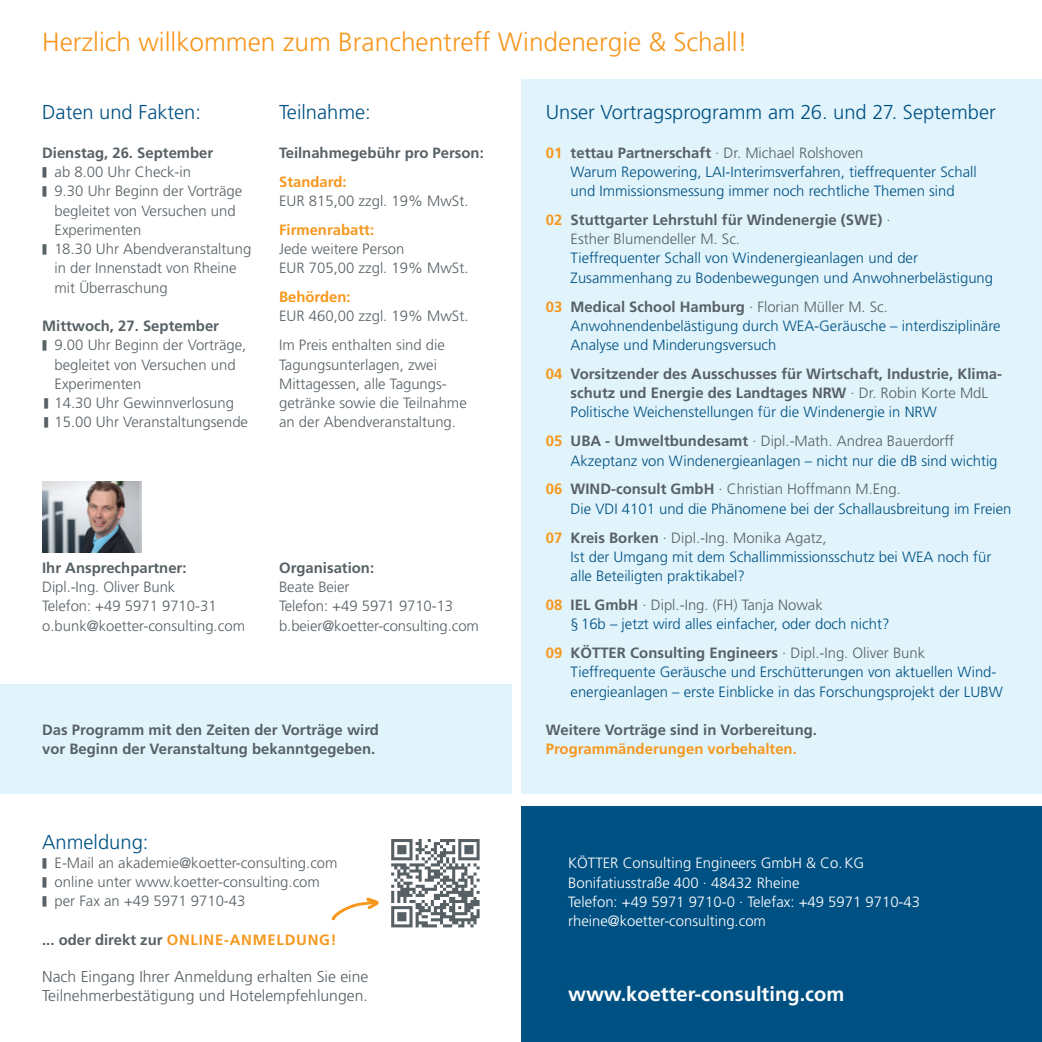
<style>
.page{position:relative;width:1042px;height:1042px;background:#fff}
.page>*{position:absolute;margin:0;border:0;box-sizing:border-box;transform-origin:0 0}
.t1{font:300 26.25px "Frutiger LT Std";color:#f7971d}
.t2{font:300 20.12px "Frutiger LT Std";color:#005183}
.t3{font:700 20.12px "Frutiger LT Std";color:#fff}
.t4{font:300 15.75px/19.2px "Frutiger LT Std";color:#576065}
.t5{font:300 14.88px/19.2px "Frutiger LT Std";color:#005183}
.t6{font:300 14.88px/19.2px "Frutiger LT Std";color:#576065}
.t7{font:700 14.88px/19.2px "Frutiger LT Std";color:#576065}
.t8{font:300 14.88px/19.2px "Frutiger LT Std";color:#fff}
.t9{font:700 14.88px "Frutiger LT Std";color:#f7971d}
.t10{font:700 14.88px "Frutiger LT Std";letter-spacing:.05em;color:#f7971d}
.s1{font-weight:700;font-size:10.33px}
.s2{color:#576065}
.s3{font-weight:700;color:#f7971d}
.s4{font-weight:700;color:#576065}
.s5{color:#f7971d}
.s6{font-weight:300}
.s7{font-weight:300;color:#005183}
</style>
<div class="page">
<div style="left:521px;top:79px;width:521px;height:714px;background:#e1f4fc"></div>
<div style="left:0;top:685px;width:511px;height:109px;background:#e1f4fc"></div>
<div style="left:521px;top:806px;width:521px;height:236px;background:#005183"></div>
<img style="left:42px;top:481px;width:99px;height:72px">
<svg style="left:391px;top:839px;width:88px;height:88px"></svg>
<h1 class="t1" style="left:42px;top:29px;width:707px">Herzlich willkommen zum Branchentreff Windenergie &amp; Schall!</h1>
<h2 class="t2" style="left:42px;top:102px;width:160px">Daten und Fakten:</h2>
<p class="t7" style="left:42px;top:143px;width:173px">Dienstag, 26. September</p>
<p class="t6" style="left:41px;top:163px;width:152px"><span class="s1">|</span> ab 8.00 Uhr Check-in</p>
<p class="t6" style="left:41px;top:182px;width:203px"><span class="s1">|</span> 9.30 Uhr Beginn der Vorträge</p>
<p class="t6" style="left:55px;top:201px;width:183px">begleitet von Versuchen und</p>
<p class="t6" style="left:55px;top:220px;width:88px">Experimenten</p>
<p class="t6" style="left:41px;top:240px;width:212px"><span class="s1">|</span> 18.30 Uhr Abendveranstaltung</p>
<p class="t6" style="left:55px;top:259px;width:183px">in der Innenstadt von Rheine</p>
<p class="t6" style="left:55px;top:278px;width:115px">mit Überraschung</p>
<p class="t7" style="left:42px;top:317px;width:178px">Mittwoch, 27. September</p>
<p class="t6" style="left:41px;top:336px;width:207px"><span class="s1">|</span> 9.00 Uhr Beginn der Vorträge,</p>
<p class="t6" style="left:55px;top:355px;width:183px">begleitet von Versuchen und</p>
<p class="t6" style="left:55px;top:374px;width:88px">Experimenten</p>
<p class="t6" style="left:42px;top:394px;width:193px"><span class="s1">|</span> 14.30 Uhr Gewinnverlosung</p>
<p class="t6" style="left:42px;top:413px;width:207px"><span class="s1">|</span> 15.00 Uhr Veranstaltungsende</p>
<h2 class="t2" style="left:279px;top:102px;width:93px">Teilnahme:</h2>
<p class="t7" style="left:279px;top:143px;width:206px">Teilnahmegebühr pro Person:</p>
<p class="t9" style="left:279px;top:174px;width:69px">Standard:</p>
<p class="t6" style="left:279px;top:192px;width:191px">EUR 815,00 zzgl. 19% MwSt.</p>
<p class="t9" style="left:279px;top:222px;width:97px">Firmenrabatt:</p>
<p class="t6" style="left:279px;top:240px;width:191px">Jede weitere Person<br>EUR 705,00 zzgl. 19% MwSt.</p>
<p class="t9" style="left:279px;top:289px;width:73px">Behörden:</p>
<p class="t6" style="left:279px;top:302px;width:191px;line-height:28.9px">EUR 460,00 zzgl. 19% MwSt.<br>Im Preis enthalten sind die</p>
<p class="t6" style="left:279px;top:355px;width:189px">Tagungsunterlagen, zwei<br>Mittagessen, alle Tagungs&shy;getränke sowie die Teilnahme an der Abend veranstaltung.</p>
<p class="t7" style="left:42px;top:558px;width:146px">Ihr Ansprechpartner:</p>
<p class="t6" style="left:42px;top:578px;width:204px">Dipl.-Ing. Oliver Bunk<br>Telefon: +49 5971 9710-31 o.bunk@koetter-consulting.com</p>
<p class="t7" style="left:279px;top:558px;width:97px">Organisation:</p>
<p class="t6" style="left:279px;top:578px;width:201px">Beate Beier<br>Telefon: +49 5971 9710-13 b.beier@koetter-consulting.com</p>
<p class="t7" style="left:42px;top:720px;width:338px">Das Programm mit den Zeiten der Vorträge wird vor Beginn der Veranstaltung bekanntgegeben.</p>
<h2 class="t2" style="left:42px;top:832px;width:108px">Anmeldung:</h2>
<p class="t6" style="left:41px;top:853px;width:298px"><span class="s1">|</span> E-Mail an akademie@koetter-consulting.com <span class="s1">|</span> online unter www.koetter-consulting.com<br><span class="s1">|</span> per Fax an +49 5971 9710-43</p>
<p class="t10" style="left:42px;top:932px;width:296px"><span class="s2">... oder direkt zur</span> ONLINE-ANMELDUNG!</p>
<p class="t4" style="left:42px;top:967px;width:328px">Nach Eingang Ihrer Anmeldung erhalten Sie eine<br>Teilnehmerbestätigung und Hotelempfehlungen.</p>
<h2 class="t2" style="left:546px;top:102px;width:451px">Unser Vortragsprogramm am 26. und 27. September</h2>
<p class="t5" style="left:570px;top:143px;width:408px;text-indent:-25px"><span class="s3">01</span> <span class="s4">tettau Partnerschaft</span> <span class="s2">· Dr. Michael Rolshoven<br></span>Warum Repowering, LAI-Interimsverfahren, tieffrequenter Schall und Immissionsmessung immer noch rechtliche Themen sind</p>
<p class="t7" style="left:570px;top:211px;width:321px;text-indent:-25px"><span class="s5">02</span> Stuttgarter Lehrstuhl für Windenergie (SWE) <span class="s6">·<br>Esther Blumendeller M. Sc.</span></p>
<p class="t5" style="left:570px;top:249px;width:424px">Tieffrequenter Schall von Windenergieanlagen und der<br>Zusammenhang zu Bodenbewegungen und Anwohnerbelästigung</p>
<p class="t5" style="left:570px;top:297px;width:431px;text-indent:-25px"><span class="s3">03</span> <span class="s4">Medical School Hamburg</span> <span class="s2">· Florian Müller M. Sc.<br></span>Anwohnendenbelästigung durch WEA-Geräusche – interdisziplinäre<br>Analyse und Minderungsversuch</p>
<p class="t7" style="left:570px;top:365px;width:433px;text-indent:-25px"><span class="s5">04</span> Vorsitzender des Ausschusses für Wirtschaft, Industrie, Klima&shy;schutz und Energie des Landtages NRW <span class="s6">· Dr. Robin Korte MdL<br></span><span class="s7">Politische Weichenstellungen für die Windenergie in NRW</span></p>
<p class="t5" style="left:570px;top:432px;width:428px;text-indent:-25px"><span class="s3">05</span> <span class="s4">UBA - Umweltbundesamt</span> <span class="s2">· Dipl.-Math. Andrea Bauerdorff<br></span>Akzeptanz von Windenergieanlagen – nicht nur die dB sind wichtig</p>
<p class="t5" style="left:570px;top:480px;width:442px;text-indent:-25px"><span class="s3">06</span> <span class="s4">WIND-consult GmbH</span> <span class="s2">· Christian Hoffmann M.Eng.<br></span>Die VDI 4101 und die Phänomene bei der Schallausbreitung im Freien</p>
<p class="t5" style="left:570px;top:528px;width:422px;text-indent:-25px"><span class="s3">07</span> <span class="s4">Kreis Borken</span> <span class="s2">· Dipl.-Ing. Monika Agatz,<br></span>Ist der Umgang mit dem Schallimmissionsschutz bei WEA noch für alle Beteiligten praktikabel?</p>
<p class="t5" style="left:570px;top:596px;width:320px;text-indent:-25px"><span class="s3">08</span> <span class="s4">IEL GmbH</span> <span class="s2">· Dipl.-Ing. (FH) Tanja Nowak<br></span>§ 16b – jetzt wird alles einfacher, oder doch nicht?</p>
<p class="t5" style="left:570px;top:644px;width:433px;text-indent:-25px"><span class="s3">09</span> <span class="s4">KÖTTER Consulting Engineers</span> <span class="s2">· Dipl.-Ing. Oliver Bunk<br></span>Tieffrequente Geräusche und Erschütterungen von aktuellen Wind&shy;energieanlagen – erste Einblicke in das Forschungsprojekt der LUBW</p>
<p class="t7" style="left:546px;top:721px;width:273px">Weitere Vorträge sind in Vorbereitung.</p>
<p class="t9" style="left:546px;top:741px;width:253px">Programmänderungen vorbehalten.</p>
<p class="t8" style="left:568px;top:854px;width:353px">KÖTTER Consulting Engineers GmbH &amp; Co. KG Bonifatiusstraße 400 · 48432 Rheine<br>Telefon: +49 5971 9710-0 · Telefax: +49 5971 9710-43 rheine@koetter-consulting.com</p>
<h2 class="t3" style="left:568px;top:983px;width:278px">www.koetter-consulting.com</h2>
</div>
